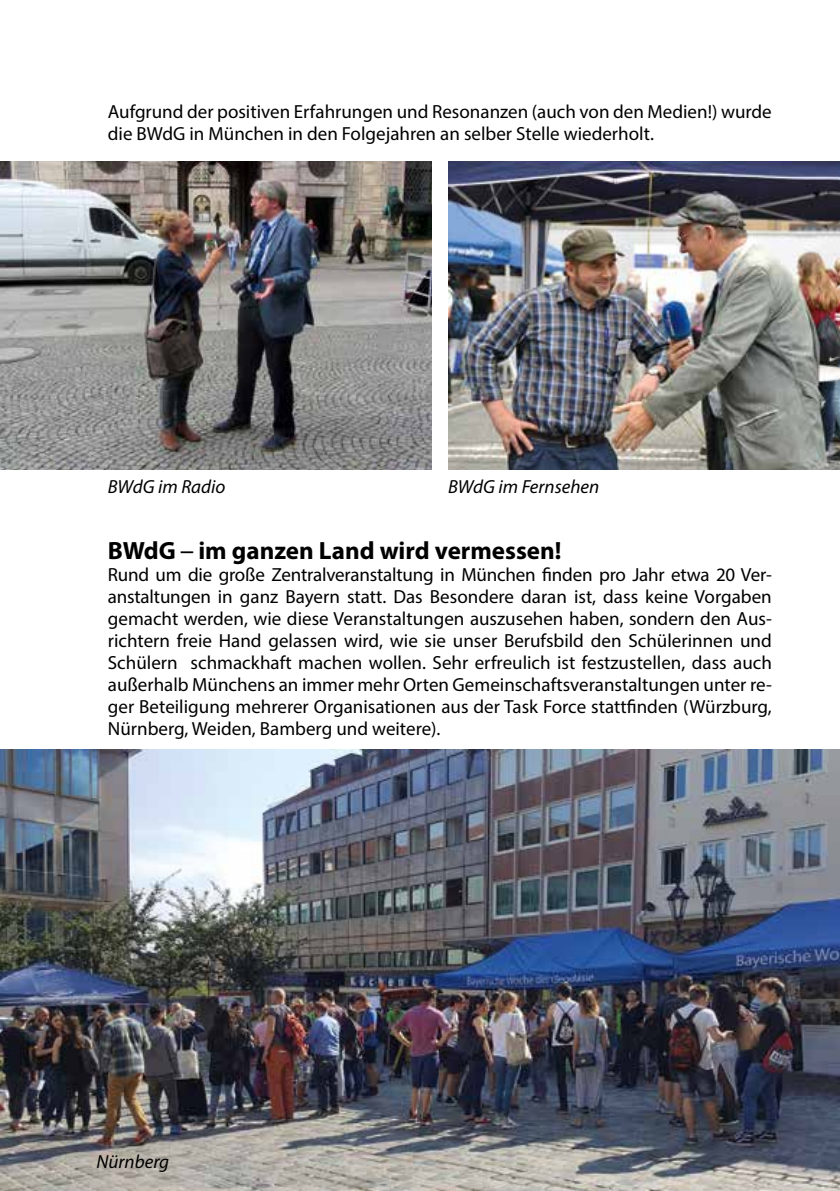
<style>
.page{position:relative;width:840px;height:1191px;background:#fff}
.page>*{position:absolute;margin:0;border:0;box-sizing:border-box;transform-origin:0 0}
.t1{font:700 25px "Myriad Pro";color:#000}
.t2{font:19px/22px "Myriad Pro";color:#000}
.t3{font:italic 19px "Myriad Pro";color:#000}
.s1{font-family:"Frutiger LT";font-weight:400}
</style>
<div class="page">
<img style="left:0;top:162px;width:431px;height:308px">
<img style="left:448px;top:162px;width:391px;height:308px">
<img style="left:0;top:749px;width:839px;height:442px">
<p class="t2" style="left:108px;top:101px;width:665px">Aufgrund der positiven Erfahrungen und Resonanzen (auch von den Medien!) wurde die BWdG in München in den Folgejahren an selber Stelle wiederholt.</p>
<p class="t3" style="left:108px;top:475px;width:119px">BWdG im Radio</p>
<p class="t3" style="left:448px;top:475px;width:153px">BWdG im Fernsehen</p>
<h1 class="t1" style="left:108px;top:534px;width:455px">BWdG <span class="s1">–</span> im ganzen Land wird vermessen!</h1>
<p class="t2" style="left:108px;top:563px;width:665px;text-align:justify">Rund um die große Zentralveranstaltung in München finden pro Jahr etwa 20 Ver&shy;anstaltungen in ganz Bayern statt. Das Besondere daran ist, dass keine Vorgaben gemacht werden, wie diese Veranstaltungen auszusehen haben, sondern den Aus&shy;richtern freie Hand gelassen wird, wie sie unser Berufsbild den Schülerinnen und Schülern schmackhaft machen wollen. Sehr erfreulich ist festzustellen, dass auch außerhalb Münchens an immer mehr Orten Gemeinschaftsveranstaltungen unter re&shy;ger Beteiligung mehrerer Organisationen aus der Task Force stattfinden (Würzburg, Nürnberg, Weiden, Bamberg und weitere).</p>
<p class="t3" style="left:96px;top:1149px;width:74px">Nürnberg</p>
</div>
